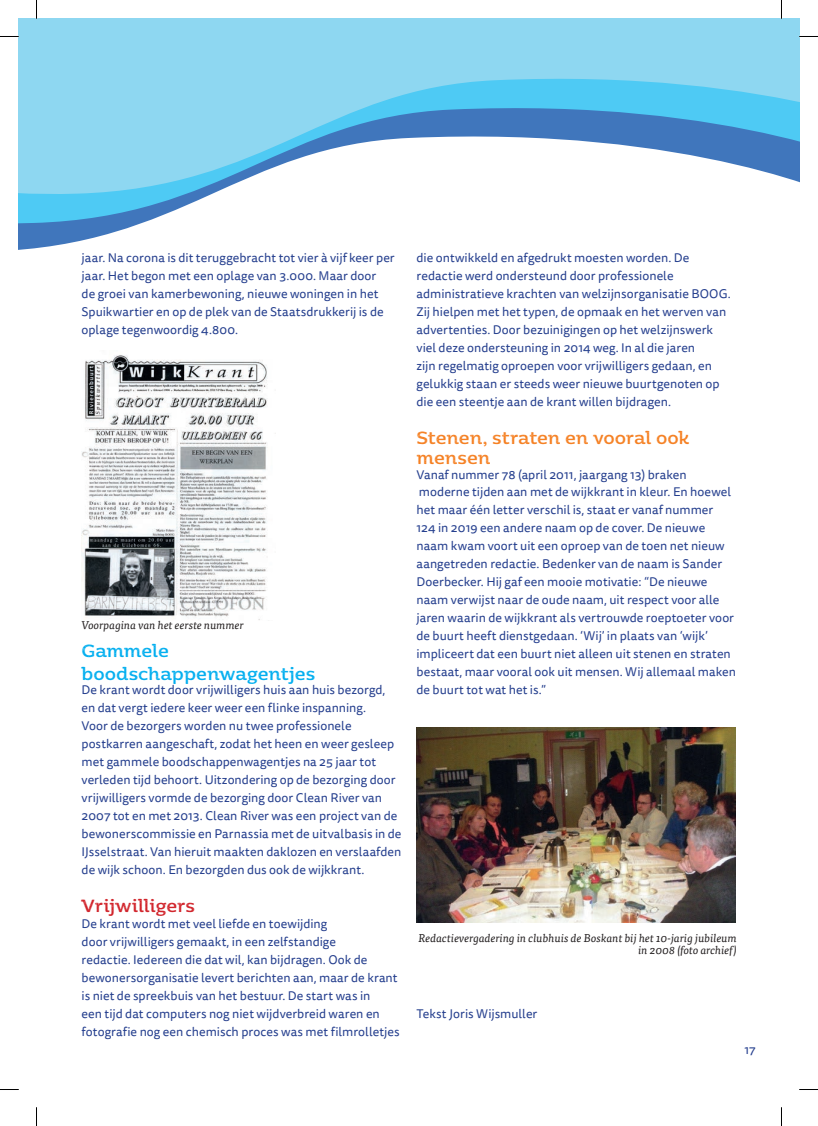
<style>
.page{position:relative;width:818px;height:1126px;background:#fff}
.page>*{position:absolute;margin:0;border:0;box-sizing:border-box;transform-origin:0 0}
.t1{font:500 17.5px/20px "Moreno Rust";letter-spacing:-.005em;color:#f57f21}
.t2{font:500 17.5px/22.5px "Moreno Rust";letter-spacing:-.005em;color:#00aeef}
.t3{font:500 17.5px "Moreno Rust";letter-spacing:-.01em;color:#d1232a}
.t4{font:12.5px/18px "Tisa Sans Pro";letter-spacing:.005em;color:#253f8e}
.t5{font:italic 11.25px/12.5px "Tisa Pro";color:#231f20;text-align:right}
</style>
<div class="page">
<svg style="left:19px;top:19px;width:779px;height:231px"></svg>
<img style="left:81px;top:355px;width:186px;height:265px">
<img style="left:416px;top:727px;width:319px;height:195px">
<svg style="left:0;top:36px;width:19px;height:1px"></svg>
<svg style="left:798px;top:36px;width:19px;height:1px"></svg>
<svg style="left:0;top:1089px;width:19px;height:1px"></svg>
<svg style="left:799px;top:1089px;width:18px;height:1px"></svg>
<svg style="left:36px;top:0;width:1px;height:19px"></svg>
<svg style="left:36px;top:1107px;width:1px;height:18px"></svg>
<p class="t4" style="left:81px;top:248px;width:314px">jaar. Na corona is dit teruggebracht tot vier à vijf keer per jaar. Het begon met een oplage van 3.000. Maar door<br>de groei van kamerbewoning, nieuwe woningen in het Spuikwartier en op de plek van de Staatsdrukkerij is de oplage tegenwoordig 4.800.</p>
<p class="t5" style="left:81px;top:617px;width:164px">Voorpagina van het eerste nummer</p>
<h1 class="t2" style="left:81px;top:638px;width:235px">Gammele boodschappenwagentjes</h1>
<p class="t4" style="left:81px;top:680px;width:321px">De krant wordt door vrijwilligers huis aan huis bezorgd, en dat vergt iedere keer weer een flinke inspanning.<br>Voor de bezorgers worden nu twee professionele postkarren aangeschaft, zodat het heen en weer gesleep met gammele boodschappenwagentjes na 25 jaar tot verleden tijd behoort. Uitzondering op de bezorging door vrijwilligers vormde de bezorging door Clean River van 2007 tot en met 2013. Clean River was een project van de bewonerscommissie en Parnassia met de uitvalbasis in de IJsselstraat. Van hieruit maakten daklozen en verslaafden de wijk schoon. En bezorgden dus ook de wijkkrant.</p>
<h1 class="t3" style="left:81px;top:890px;width:115px">Vrijwilligers</h1>
<p class="t4" style="left:81px;top:914px;width:319px">De krant wordt met veel liefde en toewijding<br>door vrijwilligers gemaakt, in een zelfstandige<br>redactie. Iedereen die dat wil, kan bijdragen. Ook de bewonersorganisatie levert berichten aan, maar de krant is niet de spreekbuis van het bestuur. De start was in<br>een tijd dat computers nog niet wijdverbreid waren en fotografie nog een chemisch proces was met filmrolletjes</p>
<p class="t4" style="left:416px;top:248px;width:315px">die ontwikkeld en afgedrukt moesten worden. De redactie werd ondersteund door professionele administratieve krachten van welzijnsorganisatie BOOG.<br>Zij hielpen met het typen, de opmaak en het werven van advertenties. Door bezuinigingen op het welzijnswerk viel deze ondersteuning in 2014 weg. In al die jaren<br>zijn regelmatig oproepen voor vrijwilligers gedaan, en gelukkig staan er steeds weer nieuwe buurtgenoten op die een steentje aan de krant willen bijdragen.</p>
<h1 class="t1" style="left:416px;top:426px;width:274px">Stenen, straten en vooral ook mensen</h1>
<p class="t4" style="left:416px;top:466px;width:321px">Vanaf nummer 78 (april 2011, jaargang 13) braken moderne tijden aan met de wijkkrant in kleur. En hoewel het maar één letter verschil is, staat er vanaf nummer<br>124 in 2019 een andere naam op de cover. De nieuwe naam kwam voort uit een oproep van de toen net nieuw aangetreden redactie. Bedenker van de naam is Sander Doerbecker. Hij gaf een mooie motivatie: “De nieuwe naam verwijst naar de oude naam, uit respect voor alle jaren waarin de wijkkrant als vertrouwde roeptoeter voor de buurt heeft dienstgedaan. ‘Wij’ in plaats van ‘wijk’ impliceert dat een buurt niet alleen uit stenen en straten bestaat, maar vooral ook uit mensen. Wij allemaal maken de buurt tot wat het is.”</p>
<p class="t5" style="left:418px;top:930px;width:320px">Redactievergadering in clubhuis de Boskant bij het 10-jarig jubileum in 2008 (foto archief)</p>
<p class="t4" style="left:416px;top:1004px;width:122px">Tekst Joris Wijsmuller</p>
<p class="t4" style="left:744px;top:1040px;width:13px">17</p>
</div>
